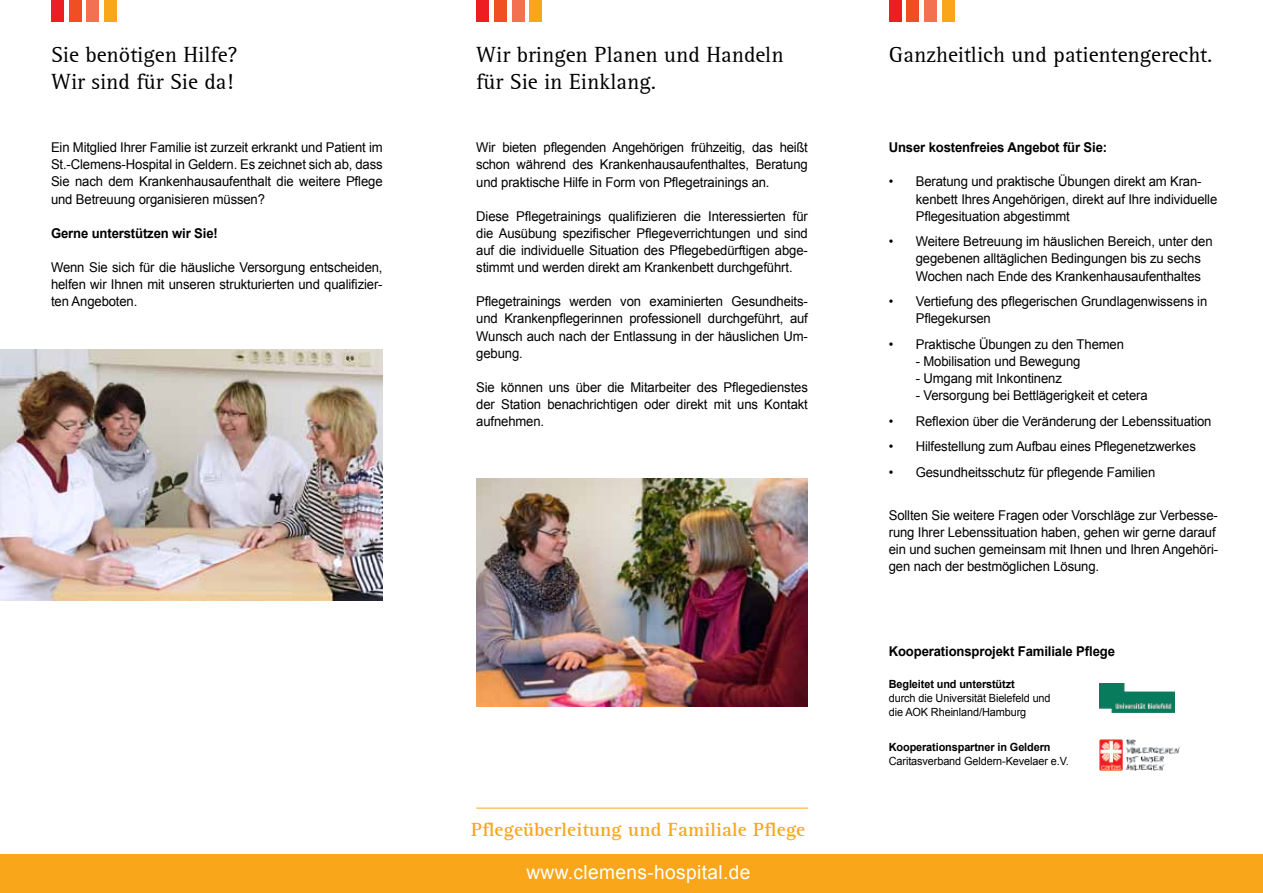
<style>
.page{position:relative;width:1263px;height:893px;background:#fff}
.page>*{position:absolute;margin:0;border:0;box-sizing:border-box;transform-origin:0 0}
.t1{font:22.5px/27px "Agfa Rotis Serif";color:#000}
.t2{font:700 19.5px "Agfa Rotis Serif";letter-spacing:.01em;color:#faa61a}
.t3{font:19.5px "Arial";letter-spacing:.02em;color:#fff}
.t4{font:13.5px/17.1px "Arial";letter-spacing:-.01em;color:#000;text-align:justify}
.t5{font:700 13.5px "Arial";letter-spacing:-.01em;color:#000}
.t6{font:11.25px/14.2px "Arial";letter-spacing:-.01em;color:#000}
.t7{font:700 11.25px "Arial";letter-spacing:-.01em;color:#000}
</style>
<div class="page">
<div style="left:0;top:855px;width:1263px;height:38px;background:#faa61a"></div>
<div style="left:51px;top:0;width:13px;height:21px;background:#ed1d24"></div>
<div style="left:69px;top:0;width:13px;height:21px;background:#f04e23"></div>
<div style="left:86px;top:0;width:13px;height:21px;background:#f37053"></div>
<div style="left:104px;top:0;width:13px;height:21px;background:#faa61a"></div>
<div style="left:476px;top:0;width:13px;height:21px;background:#ed1d24"></div>
<div style="left:494px;top:0;width:13px;height:21px;background:#f04e23"></div>
<div style="left:512px;top:0;width:12px;height:21px;background:#f37053"></div>
<div style="left:529px;top:0;width:13px;height:21px;background:#faa61a"></div>
<div style="left:889px;top:0;width:12px;height:21px;background:#ed1d24"></div>
<div style="left:906px;top:0;width:13px;height:21px;background:#f04e23"></div>
<div style="left:924px;top:0;width:13px;height:21px;background:#f37053"></div>
<div style="left:942px;top:0;width:13px;height:21px;background:#faa61a"></div>
<hr style="left:476px;top:808px;width:332px;height:1px;background:#faa61a">
<img style="left:0;top:350px;width:383px;height:251px">
<img style="left:476px;top:478px;width:332px;height:229px">
<img style="left:1099px;top:739px;width:80px;height:32px">
<img style="left:1099px;top:684px;width:76px;height:29px">
<h1 class="t1" style="left:51px;top:42px;width:188px">Sie benötigen Hilfe?<br>Wir sind für Sie da!</h1>
<p class="t4" style="left:51px;top:139px;width:333px">Ein Mitglied Ihrer Familie ist zurzeit erkrankt und Patient im St.-Clemens-Hospital in Geldern. Es zeichnet sich ab, dass Sie nach dem Krankenhausaufenthalt die weitere Pflege und Betreuung organisieren müssen?</p>
<p class="t5" style="left:51px;top:224px;width:168px">Gerne unterstützen wir Sie!</p>
<p class="t4" style="left:51px;top:259px;width:333px">Wenn Sie sich für die häusliche Versorgung entscheiden, helfen wir Ihnen mit unseren strukturierten und qualifizier&shy;ten Angeboten.</p>
<h1 class="t1" style="left:476px;top:42px;width:309px">Wir bringen Planen und Handeln für Sie in Einklang.</h1>
<h1 class="t1" style="left:889px;top:42px;width:325px">Ganzheitlich und patientengerecht.</h1>
<p class="t4" style="left:476px;top:139px;width:333px">Wir bieten pflegenden Angehörigen frühzeitig, das heißt schon während des Krankenhausaufenthaltes, Beratung und praktische Hilfe in Form von Pflegetrainings an.</p>
<p class="t4" style="left:476px;top:208px;width:333px">Diese Pflegetrainings qualifizieren die Interessierten für die Ausübung spezifischer Pflegeverrichtungen und sind auf die individuelle Situation des Pflegebedürftigen abge&shy;stimmt und werden direkt am Krankenbett durchgeführt.</p>
<p class="t4" style="left:476px;top:293px;width:333px">Pflegetrainings werden von examinierten Gesundheits&shy;und Krankenpflegerinnen professionell durchgeführt, auf Wunsch auch nach der Entlassung in der häuslichen Um&shy;gebung.</p>
<p class="t4" style="left:476px;top:379px;width:333px">Sie können uns über die Mitarbeiter des Pflegedienstes der Station benachrichtigen oder direkt mit uns Kontakt aufnehmen.</p>
<h2 class="t2" style="left:471px;top:818px;width:336px">Pflegeüberleitung und Familiale Pflege</h2>
<h2 class="t3" style="left:526px;top:859px;width:225px">www.clemens-hospital.de</h2>
<p class="t5" style="left:889px;top:139px;width:220px">Unser kostenfreies Angebot für Sie:</p>
<p class="t4" style="left:916px;top:173px;width:303px;text-align:left;text-indent:-27px">• Beratung und praktische Übungen direkt am Kran&shy;kenbett Ihres Angehörigen, direkt auf Ihre individuelle<br>Pflegesituation abgestimmt</p>
<p class="t4" style="left:916px;top:233px;width:298px;text-align:left;text-indent:-27px">• Weitere Betreuung im häuslichen Bereich, unter den gegebenen alltäglichen Bedingungen bis zu sechs<br>Wochen nach Ende des Krankenhausaufenthaltes</p>
<p class="t4" style="left:916px;top:293px;width:293px;text-indent:-27px">• Vertiefung des pflegerischen Grundlagenwissens in<br>Pflegekursen</p>
<p class="t4" style="left:889px;top:336px;width:237px">• Praktische Übungen zu den Themen</p>
<p class="t4" style="left:916px;top:353px;width:166px">- Mobilisation und Bewegung</p>
<p class="t4" style="left:916px;top:370px;width:148px">- Umgang mit Inkontinenz</p>
<p class="t4" style="left:916px;top:387px;width:233px">- Versorgung bei Bettlägerigkeit et cetera</p>
<p class="t4" style="left:889px;top:413px;width:324px">• Reflexion über die Veränderung der Lebenssituation</p>
<p class="t4" style="left:889px;top:438px;width:309px">• Hilfestellung zum Aufbau eines Pflegenetzwerkes</p>
<p class="t4" style="left:889px;top:464px;width:268px">• Gesundheitsschutz für pflegende Familien</p>
<p class="t4" style="left:889px;top:507px;width:331px;text-align:left">Sollten Sie weitere Fragen oder Vorschläge zur Verbesse&shy;rung Ihrer Lebenssituation haben, gehen wir gerne darauf ein und suchen gemeinsam mit Ihnen und Ihren Angehöri&shy;gen nach der bestmöglichen Lösung.</p>
<p class="t5" style="left:889px;top:642px;width:228px">Kooperationsprojekt Familiale Pflege</p>
<p class="t7" style="left:889px;top:676px;width:127px">Begleitet und unterstützt</p>
<p class="t6" style="left:889px;top:691px;width:163px">durch die Universität Bielefeld und die AOK Rheinland/Hamburg</p>
<p class="t7" style="left:889px;top:740px;width:163px">Kooperationspartner in Geldern</p>
<p class="t6" style="left:889px;top:754px;width:182px">Caritasverband Geldern-Kevelaer e.V.</p>
</div>
